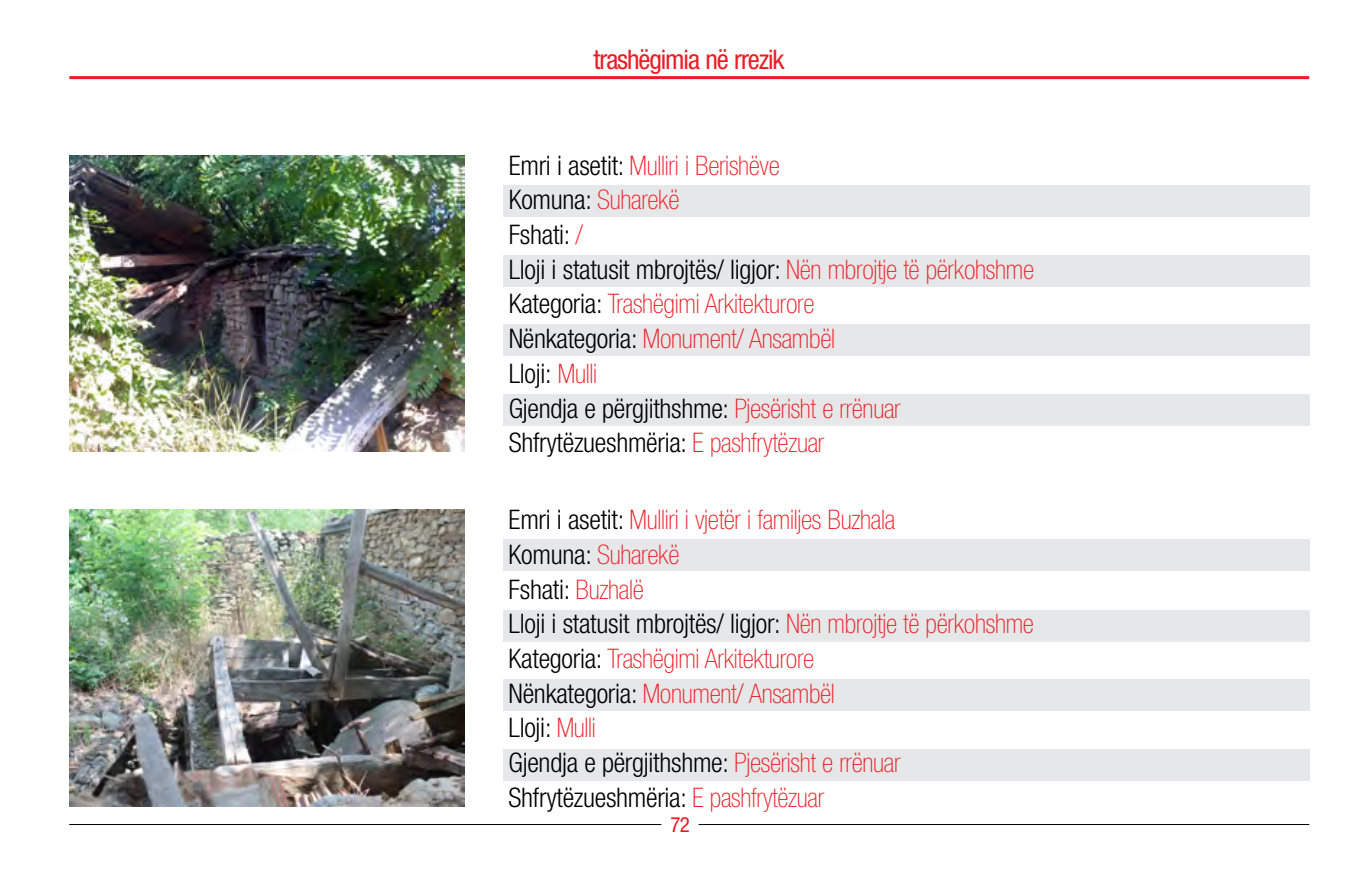
<style>
.page{position:relative;width:1361px;height:893px;background:#fff}
.page>*{position:absolute;margin:0;border:0;box-sizing:border-box;transform-origin:0 0}
.t1{font:100 condensed 27px/34.8px "Helvetica Neue LT Std";letter-spacing:-.01em;color:#ed1c24}
.t2{font:condensed 27px "Helvetica Neue LT Std";letter-spacing:-.04em;color:#ed1c24}
.t3{font:condensed 21px "Helvetica Neue LT Std";color:#ed1c24}
.s1{font-weight:300;color:#000}
</style>
<div class="page">
<div style="left:503px;top:394px;width:806px;height:32px;background:#e6e7e8"></div>
<div style="left:503px;top:324px;width:806px;height:32px;background:#e6e7e8"></div>
<div style="left:503px;top:185px;width:806px;height:31px;background:#e6e7e8"></div>
<div style="left:503px;top:255px;width:806px;height:32px;background:#e6e7e8"></div>
<hr style="left:69px;top:76px;width:1240px;height:3px;background:#ed1c24">
<div style="left:503px;top:749px;width:806px;height:31px;background:#e6e7e8"></div>
<div style="left:503px;top:679px;width:806px;height:31px;background:#e6e7e8"></div>
<div style="left:503px;top:540px;width:806px;height:31px;background:#e6e7e8"></div>
<div style="left:503px;top:610px;width:806px;height:31px;background:#e6e7e8"></div>
<img style="left:69px;top:155px;width:395px;height:297px">
<img style="left:69px;top:510px;width:395px;height:297px">
<hr style="left:69px;top:824px;width:592px;height:1px;background:#000">
<hr style="left:698px;top:824px;width:611px;height:1px;background:#000">
<p class="t2" style="left:593px;top:49px;width:192px">trashëgimia në rrezik</p>
<p class="t1" style="left:509px;top:151px;width:527px"><span class="s1">Emri i asetit:</span> Mulliri i Berishëve<br><span class="s1">Komuna:</span> Suharekë<br><span class="s1">Fshati:</span> /<br><span class="s1">Lloji i statusit mbrojtës/ ligjor:</span> Nën mbrojtje të përkohshme<br><span class="s1">Kategoria:</span> Trashëgimi Arkitekturore<br><span class="s1">Nënkategoria:</span> Monument/ Ansambël<br><span class="s1">Lloji:</span> Mulli<br><span class="s1">Gjendja e përgjithshme:</span> Pjesërisht e rrënuar<br><span class="s1">Shfrytëzueshmëria:</span> E pashfrytëzuar</p>
<p class="t1" style="left:508px;top:506px;width:527px"><span class="s1">Emri i asetit:</span> Mulliri i vjetër i familjes Buzhala<br><span class="s1">Komuna:</span> Suharekë<br><span class="s1">Fshati:</span> Buzhalë<br><span class="s1">Lloji i statusit mbrojtës/ ligjor:</span> Nën mbrojtje të përkohshme <span class="s1">Kategoria:</span> Trashëgimi Arkitekturore<br><span class="s1">Nënkategoria:</span> Monument/ Ansambël<br><span class="s1">Lloji:</span> Mulli<br><span class="s1">Gjendja e përgjithshme:</span> Pjesërisht e rrënuar <span class="s1">Shfrytëzueshmëria:</span> E pashfrytëzuar</p>
<p class="t3" style="left:670px;top:817px;width:21px">72</p>
</div>
